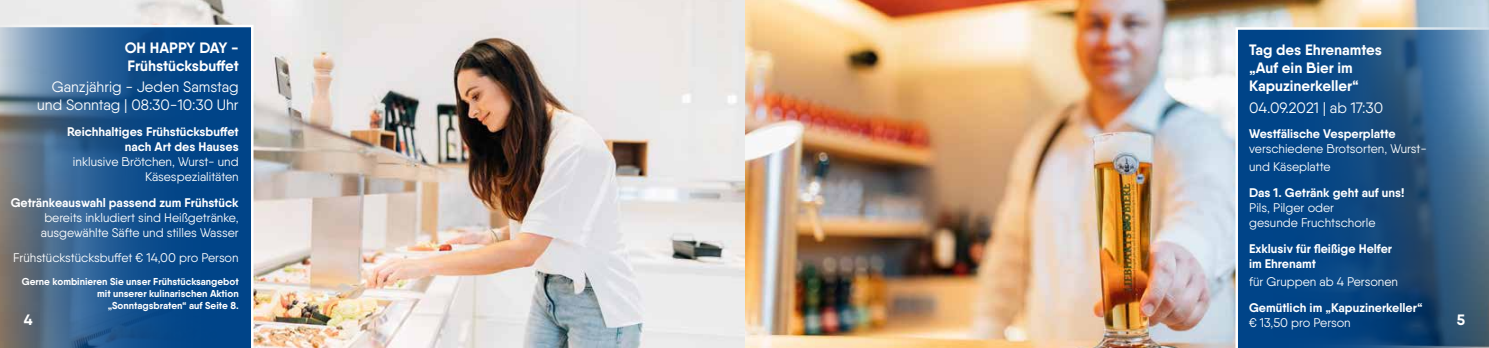
<style>
.page{position:relative;width:1489px;height:348px;background:#fff}
.page>*{position:absolute;margin:0;border:0;box-sizing:border-box;transform-origin:0 0}
.t1{font:700 15px/18px "Qanelas";color:#fff}
.t2{font:15px/18px "Qanelas";color:#fff;text-align:right}
.t3{font:12.5px/15px "Qanelas";color:#fff}
.t4{font:700 12.5px/15px "Qanelas";color:#fff;text-align:right}
.t5{font:700 10px/12px "Qanelas";color:#fff;text-align:right}
</style>
<div class="page">
<img style="left:0;top:0;width:1488px;height:347px">
<svg style="left:0;top:25px;width:253px;height:322px;background:#2a5c8e"></svg>
<svg style="left:1235px;top:27px;width:253px;height:320px;background:#1e5386"></svg>
<p class="t1" style="left:125px;top:38px;width:115px">OH HAPPY DAY -<br>Frühstücksbuffet</p>
<p class="t2" style="left:37px;top:78px;width:203px">Ganzjährig - Jeden Samstag und Sonntag | 08:30-10:30 Uhr</p>
<p class="t4" style="left:67px;top:124px;width:173px">Reichhaltiges Frühstücksbuffet nach Art des Hauses</p>
<p class="t3" style="left:73px;top:154px;width:167px;text-align:right">inklusive Brötchen, Wurst- und<br>Käsespezialitäten</p>
<p class="t4" style="left:11px;top:194px;width:229px">Getränkeauswahl passend zum Frühstück</p>
<p class="t3" style="left:41px;top:209px;width:199px">bereits inkludiert sind Heißgetränke, ausgewählte Säfte und stilles Wasser</p>
<p class="t3" style="left:13px;top:250px;width:227px">Frühstückstücksbuffet € 14,00 pro Person</p>
<p class="t5" style="left:22px;top:275px;width:218px">Gerne kombinieren Sie unser Frühstücksangebot mit unserer kulinarischen Aktion „Sonntagsbraten“ auf Seite 8.</p>
<p class="t1" style="left:1248px;top:41px;width:134px">Tag des Ehrenamtes „Auf ein Bier im<br>Kapuzinerkeller“</p>
<p class="t2" style="left:1248px;top:98px;width:135px">04.09.2021 | ab 17:30</p>
<p class="t4" style="left:1248px;top:126px;width:148px">Westfälische Vesperplatte</p>
<p class="t3" style="left:1248px;top:140px;width:179px;line-height:18px">verschiedene Brotsorten, Wurst&shy;und Käseplatte</p>
<p class="t4" style="left:1248px;top:185px;width:157px">Das 1. Getränk geht auf uns!</p>
<p class="t3" style="left:1248px;top:200px;width:128px">Pils, Pilger oder gesunde Fruchtschorle</p>
<p class="t4" style="left:1248px;top:240px;width:144px;text-align:left">Exklusiv für fleißige Helfer im Ehrenamt</p>
<p class="t3" style="left:1248px;top:273px;width:150px">für Gruppen ab 4 Personen</p>
<p class="t4" style="left:1248px;top:299px;width:175px">Gemütlich im „Kapuzinerkeller“</p>
<p class="t3" style="left:1248px;top:314px;width:103px">€ 13,50 pro Person</p>
<p class="t1" style="left:24px;top:310px;width:10px">4</p>
<p class="t1" style="left:1456px;top:310px;width:10px">5</p>
</div>
